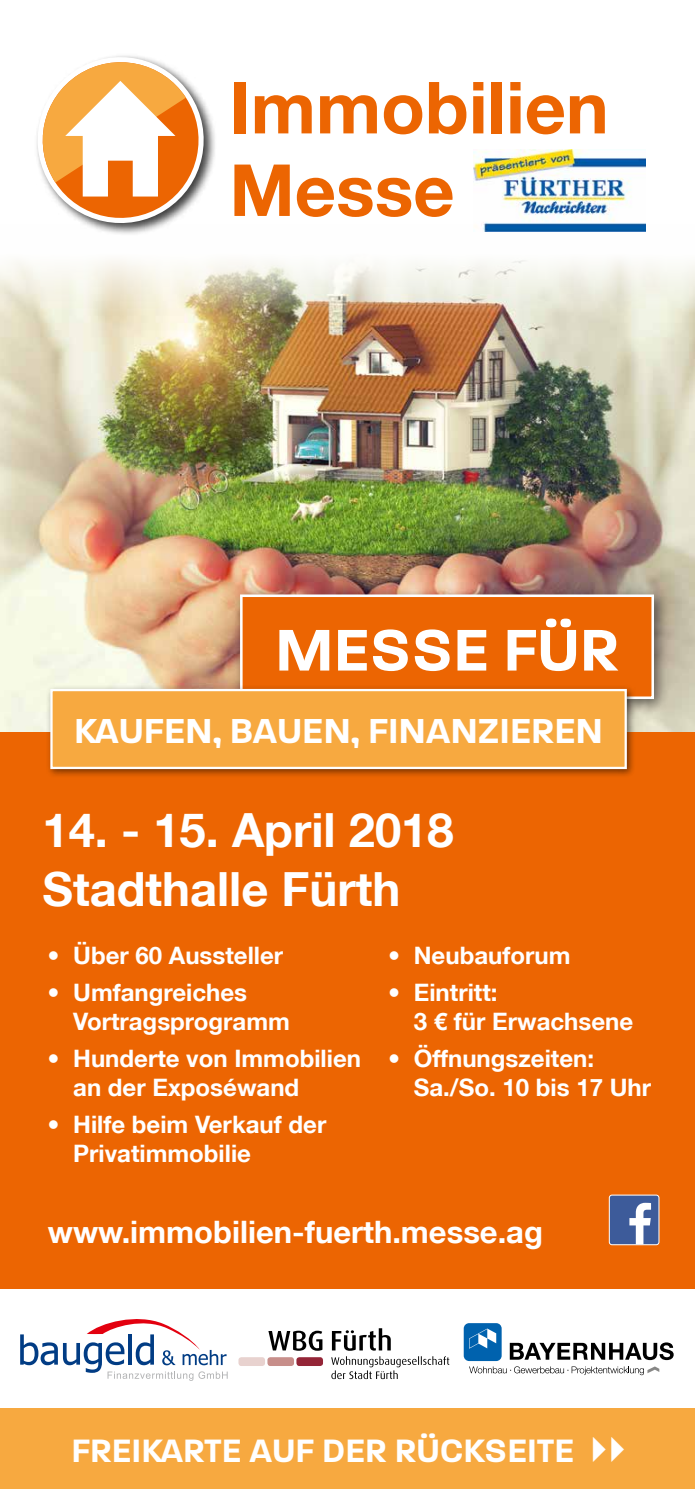
<style>
.page{position:relative;width:695px;height:1489px;background:#fff}
.page>*{position:absolute;margin:0;border:0;box-sizing:border-box;transform-origin:0 0}
.t1{font:700 72px/82.5px "Helvetica Neue LT";color:#ec6502}
.t2{font:600 63.5px "Paralucent";color:#fff}
.t3{font:700 47px/58.5px "Helvetica Neue LT";color:#fff}
.t4{font:600 37.5px "Paralucent";color:#fff}
.t5{font:600 35px "Paralucent";color:#fff}
.t6{font:700 31px "Helvetica Neue LT";color:#fff}
.t7{font:700 24px/28.8px "Helvetica Neue LT";color:#fff}
</style>
<div class="page">
<div style="left:0;top:1408px;width:694px;height:80px;background:#f7a940"></div>
<img style="left:0;top:224px;width:694px;height:508px">
<div style="left:0;top:732px;width:694px;height:556px;background:#ec6502"></div>
<div style="left:232px;top:587px;width:437px;height:127px;background:#000;opacity:.51"></div>
<div style="left:241px;top:595px;width:411px;height:102px;background:#ec6502"></div>
<div style="left:240px;top:594px;width:414px;height:105px;border:3px solid #fff"></div>
<div style="left:46px;top:684px;width:589px;height:94px;background:#000;opacity:.51"></div>
<div style="left:51px;top:690px;width:574px;height:78px;background:#f7a940"></div>
<div style="left:50px;top:689px;width:576px;height:80px;border:2px solid #fff"></div>
<div style="left:609px;top:1194px;width:49px;height:50px;background:#3d5b9a;border-radius:3px"></div>
<div style="left:609px;top:1194px;width:50px;height:50px;border:1px solid #fff;border-radius:3px"></div>
<svg style="left:629px;top:1202px;width:22px;height:42px"></svg>
<img style="left:473px;top:150px;width:172px;height:81px">
<div style="left:34px;top:53px;width:182px;height:183px;background:#000;opacity:.75"></div>
<svg style="left:32px;top:53px;width:175px;height:186px"></svg>
<svg style="left:20px;top:1319px;width:208px;height:61px"></svg>
<svg style="left:268px;top:1328px;width:181px;height:50px"></svg>
<div style="left:267px;top:1356px;width:27px;height:9px;background:#c78e8a;border-radius:3px"></div>
<div style="left:238px;top:1356px;width:27px;height:9px;background:#e8d2cf;border-radius:3px"></div>
<div style="left:296px;top:1356px;width:27px;height:9px;background:#942537;border-radius:3px"></div>
<div style="left:463px;top:1322px;width:38px;height:38px;background:#0062ae;border-radius:5px"></div>
<svg style="left:509px;top:1342px;width:164px;height:17px"></svg>
<svg style="left:469px;top:1366px;width:190px;height:8px"></svg>
<svg style="left:469px;top:1328px;width:27px;height:20px"></svg>
<h1 class="t1" style="left:229px;top:65px;width:380px">Immobilien<br>Messe</h1>
<h2 class="t2" style="left:275px;top:612px;width:345px">MESSE FÜR</h2>
<h3 class="t4" style="left:74px;top:708px;width:530px">KAUFEN, BAUEN, FINANZIEREN</h3>
<h3 class="t3" style="left:43px;top:799px;width:412px">14. - 15. April 2018<br>Stadthalle Fürth</h3>
<p class="t7" style="left:48px;top:940px;width:237px">• Über 60 Aussteller</p>
<p class="t7" style="left:73px;top:977px;width:218px;text-indent:-26px">• Umfangreiches<br>Vortragsprogramm</p>
<p class="t7" style="left:73px;top:1043px;width:289px;text-indent:-26px">• Hunderte von Immobilien an der Exposéwand</p>
<p class="t7" style="left:73px;top:1109px;width:254px;text-indent:-26px">• Hilfe beim Verkauf der<br>Privatimmobilie</p>
<p class="t7" style="left:388px;top:940px;width:184px">• Neubauforum</p>
<p class="t7" style="left:414px;top:977px;width:221px;text-indent:-26px">• Eintritt:<br>3 € für Erwachsene</p>
<p class="t7" style="left:414px;top:1043px;width:239px;text-indent:-26px">• Öffnungszeiten:<br>Sa./So. 10 bis 17 Uhr</p>
<p class="t6" style="left:48px;top:1212px;width:496px">www.immobilien-fuerth.messe.ag</p>
<h3 class="t5" style="left:71px;top:1429px;width:504px">FREIKARTE AUF DER RÜCKSEITE</h3>
</div>
